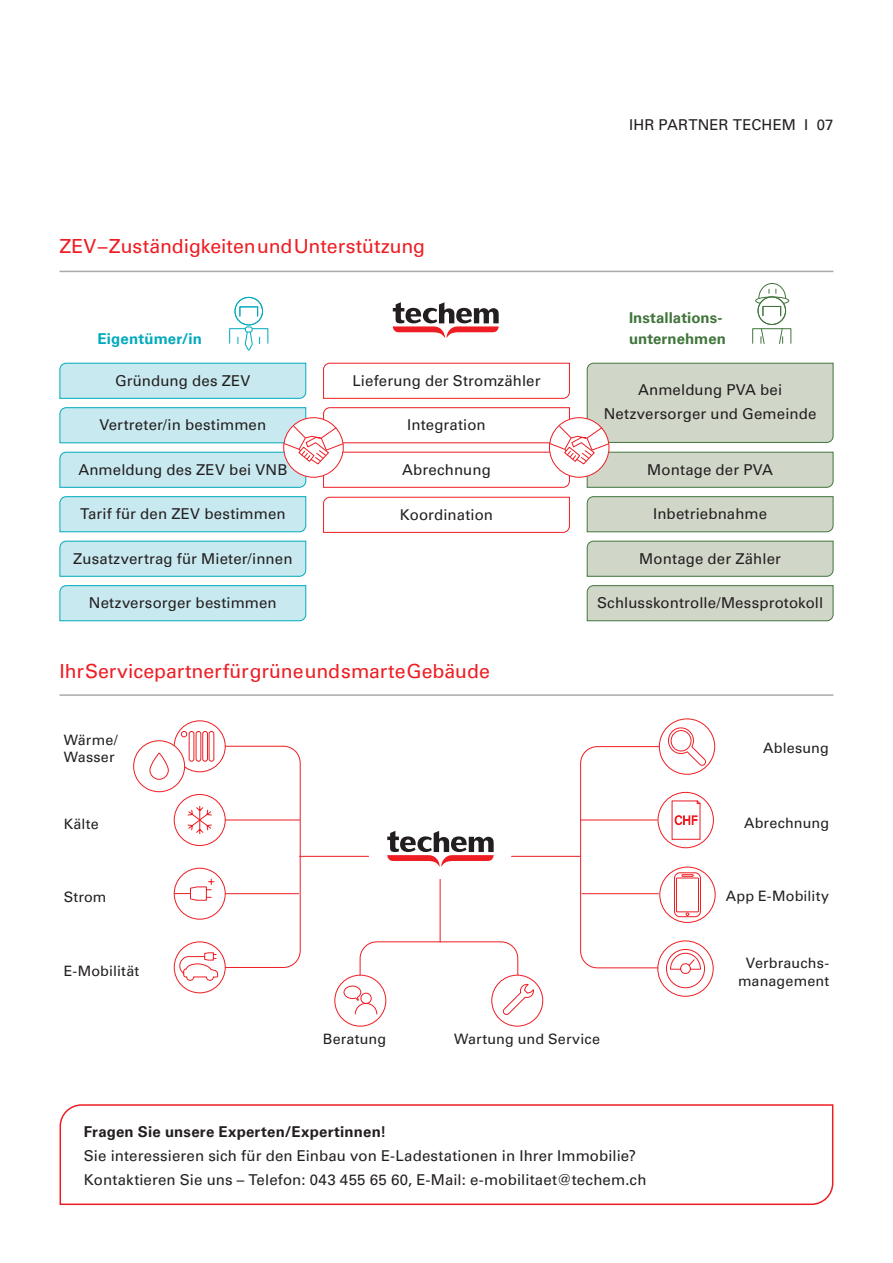
<style>
.page{position:relative;width:893px;height:1263px;background:#fff}
.page>*{position:absolute;margin:0;border:0;box-sizing:border-box;transform-origin:0 0}
.t1{font:19.5px "Univers LT Pro 55 Roman";color:#ee1d23}
.t2{font:15px/24px "Univers LT Pro 55 Roman";letter-spacing:.01em;color:#231f20;text-align:center}
.t3{font:700 15px "Univers LT Pro 65";letter-spacing:.015em;color:#231f20}
.t4{font:700 15px/21px "Univers LT Pro 65";color:#41753c}
.t5{font:700 15px "Univers LT Pro 65";letter-spacing:.01em;color:#00aabc}
.t6{font:14.4px/17.2px "Univers LT Pro 55 Roman";letter-spacing:.01em;color:#231f20}
</style>
<div class="page">
<hr style="left:60px;top:271px;width:773px;height:1px;background:#a8a9ad">
<hr style="left:60px;top:694px;width:773px;height:2px;background:#a8a9ad">
<div style="left:235px;top:297px;width:28px;height:28px;border:1px solid #00aabc;border-radius:50%"></div>
<div style="left:239px;top:306px;width:19px;height:11px;border:1px solid #00aabc"></div>
<div style="left:229px;top:328px;width:39px;height:16px;border:1px solid #00aabc"></div>
<svg style="left:245px;top:327px;width:8px;height:24px"></svg>
<div style="left:245px;top:327px;width:8px;height:5px;border:1px solid #00aabc;border-radius:2px"></div>
<svg style="left:59px;top:496px;width:248px;height:36px"></svg>
<svg style="left:59px;top:540px;width:248px;height:37px"></svg>
<svg style="left:59px;top:585px;width:248px;height:36px"></svg>
<svg style="left:755px;top:296px;width:34px;height:9px"></svg>
<div style="left:752px;top:328px;width:39px;height:16px;border:1px solid #41753c"></div>
<svg style="left:757px;top:283px;width:29px;height:61px"></svg>
<svg style="left:586px;top:496px;width:248px;height:36px"></svg>
<svg style="left:586px;top:540px;width:248px;height:37px"></svg>
<svg style="left:586px;top:585px;width:248px;height:36px"></svg>
<svg style="left:393px;top:302px;width:106px;height:36px"></svg>
<svg style="left:323px;top:496px;width:247px;height:37px"></svg>
<svg style="left:59px;top:362px;width:775px;height:126px"></svg>
<svg style="left:59px;top:1104px;width:775px;height:102px"></svg>
<div style="left:334px;top:975px;width:52px;height:51px;border:1px solid #ee1d23;border-radius:50%"></div>
<svg style="left:343px;top:985px;width:34px;height:29px"></svg>
<div style="left:361px;top:993px;width:10px;height:11px;border:1px solid #ee1d23;border-radius:50%"></div>
<div style="left:133px;top:740px;width:52px;height:52px;border:1px solid #ee1d23;border-radius:50%"></div>
<div style="left:150px;top:753px;width:19px;height:27px;border:1px solid #ee1d23;border-radius:9px"></div>
<svg style="left:173px;top:731px;width:128px;height:250px"></svg>
<hr style="left:440px;top:873px;width:1px;height:69px;background:#ee1d23">
<hr style="left:300px;top:856px;width:69px;height:1px;background:#ee1d23">
<svg style="left:359px;top:941px;width:159px;height:35px"></svg>
<div style="left:491px;top:975px;width:52px;height:51px;border:1px solid #ee1d23;border-radius:50%"></div>
<svg style="left:502px;top:984px;width:32px;height:31px"></svg>
<div style="left:370px;top:813px;width:141px;height:66px;background:#fff"></div>
<svg style="left:387px;top:831px;width:107px;height:36px"></svg>
<div style="left:658px;top:792px;width:56px;height:56px;border:1px solid #ee1d23;border-radius:50%"></div>
<svg style="left:671px;top:800px;width:30px;height:40px"></svg>
<div style="left:657px;top:940px;width:56px;height:57px;border:1px solid #ee1d23;border-radius:50%"></div>
<svg style="left:666px;top:949px;width:39px;height:39px"></svg>
<div style="left:659px;top:718px;width:56px;height:57px;border:1px solid #ee1d23;border-radius:50%"></div>
<svg style="left:668px;top:727px;width:39px;height:40px"></svg>
<div style="left:659px;top:867px;width:56px;height:56px;border:1px solid #ee1d23;border-radius:50%"></div>
<div style="left:674px;top:872px;width:27px;height:45px;border:1px solid #ee1d23;border-radius:5px"></div>
<div style="left:676px;top:878px;width:23px;height:34px;border:1px solid #ee1d23"></div>
<svg style="left:682px;top:874px;width:12px;height:3px"></svg>
<svg style="left:580px;top:746px;width:80px;height:222px"></svg>
<hr style="left:511px;top:856px;width:69px;height:1px;background:#ee1d23">
<hr style="left:580px;top:820px;width:78px;height:1px;background:#ee1d23">
<hr style="left:582px;top:893px;width:77px;height:1px;background:#ee1d23">
<p class="t1" style="left:60px;top:233px;width:367px">ZEV – Zuständigkeiten und Unterstützung</p>
<p class="t5" style="left:97px;top:328px;width:106px">Eigentümer/in</p>
<p class="t2" style="left:115px;top:368px;width:137px">Gründung des ZEV</p>
<p class="t2" style="left:99px;top:412px;width:168px">Vertreter/in bestimmen</p>
<p class="t2" style="left:78px;top:457px;width:211px">Anmeldung des ZEV bei VNB</p>
<p class="t2" style="left:80px;top:501px;width:207px">Tarif für den ZEV bestimmen</p>
<p class="t2" style="left:73px;top:546px;width:221px">Zusatzvertrag für Mieter/innen</p>
<p class="t2" style="left:89px;top:590px;width:189px">Netzversorger bestimmen</p>
<p class="t2" style="left:352px;top:368px;width:190px">Lieferung der Stromzähler</p>
<p class="t2" style="left:407px;top:412px;width:80px">Integration</p>
<p class="t2" style="left:402px;top:457px;width:90px">Abrechnung</p>
<p class="t2" style="left:400px;top:502px;width:95px">Koordination</p>
<p class="t1" style="left:60px;top:657px;width:432px">Ihr Servicepartner für grüne und smarte Gebäude</p>
<p class="t6" style="left:64px;top:731px;width:55px">Wärme/<br>Wasser</p>
<p class="t2" style="left:629px;top:112px;width:206px">IHR PARTNER TECHEM I 07</p>
<p class="t4" style="left:629px;top:306px;width:98px">Installations&shy;unternehmen</p>
<p class="t2" style="left:604px;top:377px;width:214px">Anmeldung PVA bei<br>Netzversorger und Gemeinde</p>
<p class="t2" style="left:647px;top:457px;width:127px">Montage der PVA</p>
<p class="t2" style="left:653px;top:501px;width:115px">Inbetriebnahme</p>
<p class="t2" style="left:639px;top:546px;width:143px">Montage der Zähler</p>
<p class="t2" style="left:597px;top:590px;width:228px">Schlusskontrolle/Messprotokoll</p>
<p class="t6" style="left:763px;top:738px;width:67px">Ablesung</p>
<p class="t6" style="left:64px;top:814px;width:36px">Kälte</p>
<p class="t6" style="left:744px;top:813px;width:87px">Abrechnung</p>
<p class="t6" style="left:64px;top:887px;width:44px">Strom</p>
<p class="t6" style="left:64px;top:962px;width:77px">E-Mobilität</p>
<p class="t6" style="left:323px;top:1030px;width:65px">Beratung</p>
<p class="t6" style="left:454px;top:1030px;width:148px">Wartung und Service</p>
<p class="t3" style="left:84px;top:1121px;width:304px">Fragen Sie unsere Experten/Expertinnen!</p>
<p class="t2" style="left:84px;top:1143px;width:554px">Sie interessieren sich für den Einbau von E-Ladestationen in Ihrer Immobilie?</p>
<p class="t2" style="left:84px;top:1167px;width:564px">Kontaktieren Sie uns – Telefon: 043 455 65 60, E-Mail: e-mobilitaet@techem.ch</p>
<p class="t6" style="left:726px;top:887px;width:105px">App E-Mobility</p>
<p class="t6" style="left:738px;top:954px;width:93px;text-align:center">Verbrauchs&shy;management</p>
</div>
